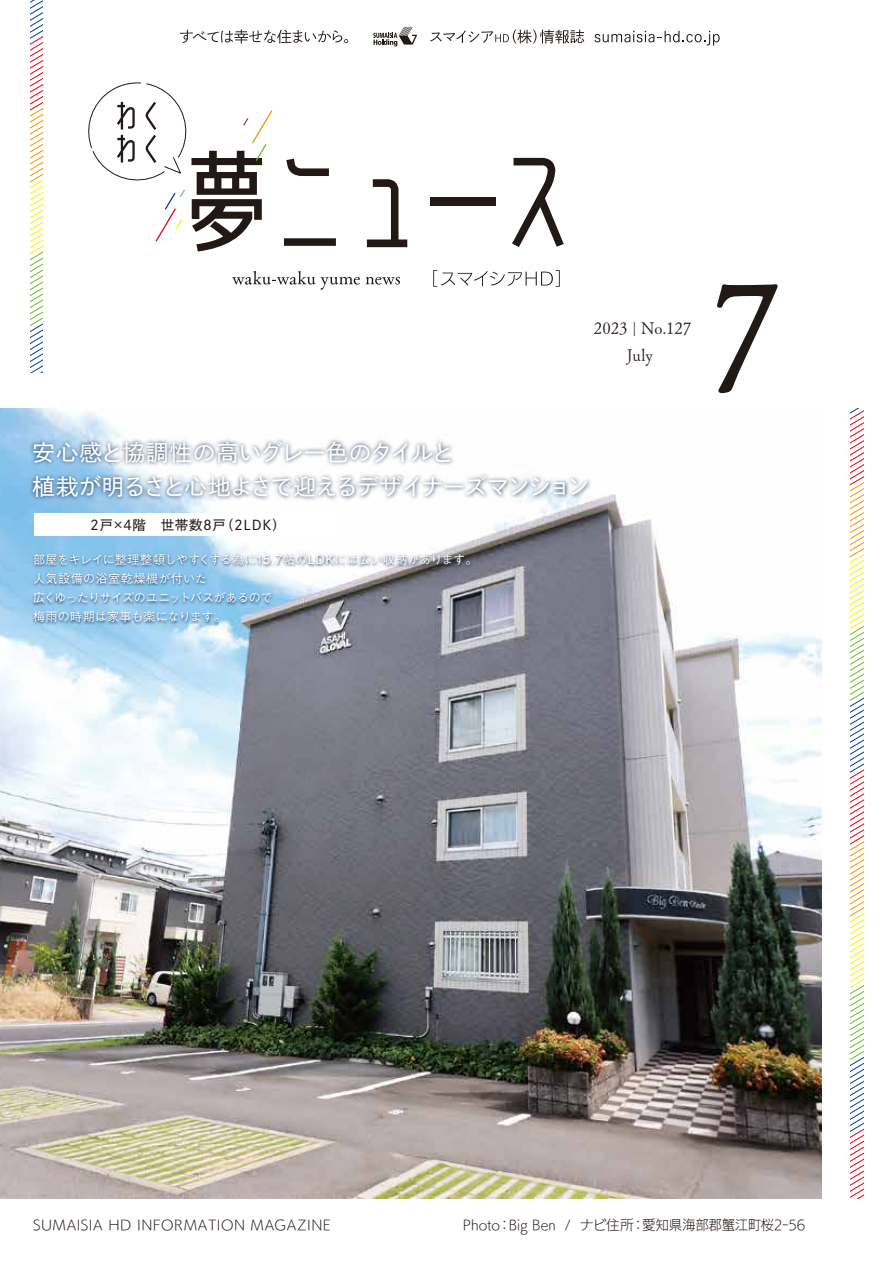
<style>
.page{position:relative;width:893px;height:1263px;background:#fff}
.page>*{position:absolute;margin:0;border:0;box-sizing:border-box;transform-origin:0 0}
.t1{font:140.1px "Tsuku A Old Min Pr 6 N L";color:#221815}
.t2{font:22.5px/34.5px "DNP Shuei Go Kin Std M";letter-spacing:-.035em;color:#fff}
.t3{font:16.5px/27px "Tsuku A Old Min Pr 6 N L";letter-spacing:-.005em;color:#221815;text-align:center}
.t4{font:13.5px "UD Kakugo Large Pr 6 N L";letter-spacing:.01em;color:#221815}
.t5{font:13.5px "UD Kakugo Large Pr 6 N L";letter-spacing:.035em;color:#221815}
.t6{font:13.5px "DNP Shuei Go Kin Std M";letter-spacing:-.13em;color:#221815}
.t7{font:500 12px/18.9px "Gothic BBB Pro";letter-spacing:-.005em;color:#fff}
.s1{font-family:"Helvetica";font-weight:400;font-size:13.2px}
.s2{font-family:"Helvetica";font-weight:400;font-size:12.9px}
</style>
<div class="page">
<img style="left:0;top:408px;width:821px;height:791px">
<svg style="left:850px;top:408px;width:13px;height:791px"></svg>
<svg style="left:284px;top:159px;width:52px;height:87px"></svg>
<svg style="left:367px;top:179px;width:40px;height:68px"></svg>
<div style="left:430px;top:197px;width:66px;height:9px;background:#221815"></div>
<svg style="left:512px;top:158px;width:52px;height:89px"></svg>
<svg style="left:232px;top:271px;width:83px;height:14px"></svg>
<svg style="left:321px;top:277px;width:39px;height:13px"></svg>
<svg style="left:366px;top:277px;width:34px;height:8px"></svg>
<svg style="left:180px;top:30px;width:168px;height:14px"></svg>
<svg style="left:430px;top:30px;width:154px;height:14px"></svg>
<svg style="left:594px;top:31px;width:125px;height:15px"></svg>
<svg style="left:373px;top:27px;width:44px;height:19px"></svg>
<svg style="left:88px;top:82px;width:185px;height:169px"></svg>
<svg style="left:30px;top:0;width:13px;height:373px"></svg>
<svg style="left:433px;top:270px;width:127px;height:17px"></svg>
<svg style="left:717px;top:284px;width:61px;height:110px"></svg>
<img style="left:26px;top:434px;width:570px;height:109px">
<img style="left:29px;top:550px;width:447px;height:82px">
<div style="left:34px;top:513px;width:307px;height:23px;background:#fff"></div>
<h3 class="t3" style="left:594px;top:313px;width:99px">2023 | No.127<br>July</h3>
<h2 class="t2" style="left:32px;top:435px;width:559px">安心感と協調性の高いグレー色のタイルと<br>植栽が明るさと心地よさで迎えるデザイナーズマンション</h2>
<p class="t6" style="left:88px;top:516px;width:199px">２戸×４階　世帯数８戸（２LD K）</p>
<p class="t7" style="left:33px;top:549px;width:446px">部屋をキレイに整理整頓しやすくする為に<span class="s1">15</span><span class="s2">.</span><span class="s1">7</span>帖の<span class="s2">LDK</span>には広い収納があります。人気設備の浴室乾燥機が付いた<br>広くゆったりサイズのユニットバスがあるので<br>梅雨の時期は家事も楽になります。</p>
<h1 class="t1" style="left:709px;top:207px;width:73px">7</h1>
<p class="t5" style="left:33px;top:1217px;width:299px">SUMAISIA HD INFORMATION MAGAZINE</p>
<p class="t4" style="left:463px;top:1217px;width:344px">Photo：Big Ben / ナビ住所：愛知県海部郡蟹江町桜2ｰ56</p>
</div>
